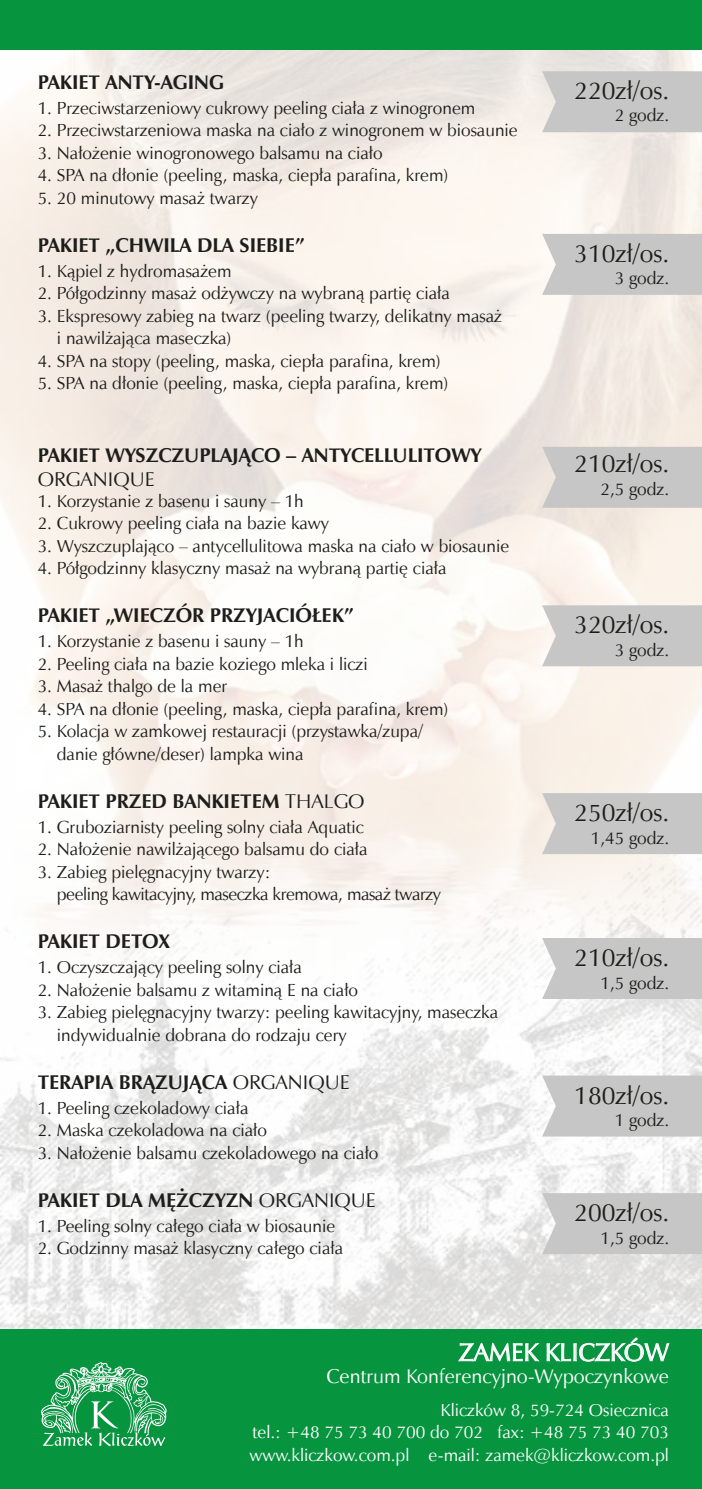
<style>
.page{position:relative;width:702px;height:1489px;background:#fff}
.page>*{position:absolute;margin:0;border:0;box-sizing:border-box;transform-origin:0 0}
.t1{font:25px "Zapf Humnst EU";color:#1d1d1b}
.t2{font:25px "Zapf Humnst EU";color:#fff}
.t3{font:700 20px "Zapf Humnst EU";color:#1d1d1b}
.t4{font:20px "Zapf Humnst EU";color:#fff}
.t5{font:20px "Zapf Humnst EU";color:#1d1d1b}
.t6{font:17.5px/22.5px "Zapf Humnst EU";color:#1d1d1b}
.t7{font:17.5px/22.5px "Zapf Humnst EU";color:#fff;text-align:justify}
.t8{font:17.5px/22.5px "Zapf Humnst EU";letter-spacing:-.025em;color:#1d1d1b}
.s1{font-weight:400}
</style>
<div class="page">
<img style="left:0;top:1024px;width:702px;height:305px">
<div style="left:0;top:0;width:702px;height:50px;background:#06943f"></div>
<div style="left:0;top:1329px;width:702px;height:159px;background:#06943f"></div>
<div style="left:542px;top:71px;width:160px;height:61px;background:#c6c6c6"></div>
<div style="left:542px;top:234px;width:160px;height:61px;background:#c6c6c6"></div>
<div style="left:542px;top:447px;width:160px;height:60px;background:#c6c6c6"></div>
<div style="left:542px;top:605px;width:160px;height:61px;background:#c6c6c6"></div>
<div style="left:542px;top:793px;width:160px;height:61px;background:#c6c6c6"></div>
<div style="left:542px;top:938px;width:160px;height:60px;background:#c6c6c6"></div>
<div style="left:542px;top:1075px;width:160px;height:61px;background:#c6c6c6"></div>
<div style="left:542px;top:1193px;width:160px;height:60px;background:#c6c6c6"></div>
<svg style="left:458px;top:1342px;width:82px;height:19px"></svg>
<svg style="left:546px;top:1337px;width:123px;height:24px"></svg>
<svg style="left:41px;top:1362px;width:126px;height:84px"></svg>
<p class="t3" style="left:38px;top:70px;width:188px">PAKIET ANTY-AGING</p>
<p class="t6" style="left:38px;top:97px;width:439px">1. Przeciwstarzeniowy cukrowy peeling ciała z winogronem</p>
<p class="t6" style="left:38px;top:119px;width:481px">2. Przeciwstarzeniowa maska na ciało z winogronem w biosaunie</p>
<p class="t6" style="left:38px;top:142px;width:346px">3. Nałożenie winogronowego balsamu na ciało</p>
<p class="t6" style="left:38px;top:164px;width:412px">4. SPA na dłonie (peeling, maska, ciepła parafina, krem)</p>
<p class="t6" style="left:38px;top:187px;width:222px">5. 20 minutowy masaż twarzy</p>
<p class="t3" style="left:38px;top:233px;width:268px">PAKIET „CHWILA DLA SIEBIE”</p>
<p class="t6" style="left:38px;top:260px;width:195px">1. Kąpiel z hydromasażem</p>
<p class="t6" style="left:38px;top:282px;width:413px">2. Półgodzinny masaż odżywczy na wybraną partię ciała</p>
<p class="t6" style="left:57px;top:305px;width:446px;text-indent:-19px">3. Ekspresowy zabieg na twarz (peeling twarzy, delikatny masaż i nawilżająca maseczka)</p>
<p class="t6" style="left:38px;top:350px;width:404px">4. SPA na stopy (peeling, maska, ciepła parafina, krem)</p>
<p class="t6" style="left:38px;top:372px;width:412px">5. SPA na dłonie (peeling, maska, ciepła parafina, krem)</p>
<p class="t3" style="left:38px;top:442px;width:445px">PAKIET WYSZCZUPLAJĄCO – ANTYCELLULITOWY</p>
<p class="t5" style="left:38px;top:466px;width:119px">ORGANIQUE</p>
<p class="t6" style="left:38px;top:489px;width:268px">1. Korzystanie z basenu i sauny – 1h</p>
<p class="t6" style="left:38px;top:512px;width:293px">2. Cukrowy peeling ciała na bazie kawy</p>
<p class="t6" style="left:38px;top:534px;width:473px">3. Wyszczuplająco – antycellulitowa maska na ciało w biosaunie</p>
<p class="t6" style="left:38px;top:557px;width:410px">4. Półgodzinny klasyczny masaż na wybraną partię ciała</p>
<p class="t3" style="left:38px;top:603px;width:317px">PAKIET „WIECZÓR PRZYJACIÓŁEK”</p>
<p class="t6" style="left:38px;top:630px;width:268px">1. Korzystanie z basenu i sauny – 1h</p>
<p class="t6" style="left:38px;top:652px;width:331px">2. Peeling ciała na bazie koziego mleka i liczi</p>
<p class="t6" style="left:38px;top:675px;width:191px">3. Masaż thalgo de la mer</p>
<p class="t6" style="left:38px;top:697px;width:412px">4. SPA na dłonie (peeling, maska, ciepła parafina, krem)</p>
<p class="t6" style="left:57px;top:720px;width:368px;text-indent:-19px">5. Kolacja w zamkowej restauracji (przystawka/zupa/ danie główne/deser) lampka wina</p>
<p class="t3" style="left:38px;top:788px;width:328px">PAKIET PRZED BANKIETEM <span class="s1">THALGO</span></p>
<p class="t6" style="left:38px;top:815px;width:328px">1. Gruboziarnisty peeling solny ciała Aquatic</p>
<p class="t6" style="left:38px;top:838px;width:331px">2. Nałożenie nawilżającego balsamu do ciała</p>
<p class="t8" style="left:57px;top:860px;width:386px;text-indent:-19px">3. Zabieg pielęgnacyjny twarzy:<br>peeling kawitacyjny, maseczka kremowa, masaż twarzy</p>
<p class="t3" style="left:38px;top:929px;width:134px">PAKIET DETOX</p>
<p class="t6" style="left:38px;top:956px;width:266px">1. Oczyszczający peeling solny ciała</p>
<p class="t6" style="left:38px;top:978px;width:322px">2. Nałożenie balsamu z witaminą E na ciało</p>
<p class="t6" style="left:57px;top:1001px;width:443px;text-indent:-19px">3. Zabieg pielęgnacyjny twarzy: peeling kawitacyjny, maseczka indywidualnie dobrana do rodzaju cery</p>
<p class="t3" style="left:38px;top:1069px;width:313px">TERAPIA BRĄZUJĄCA <span class="s1">ORGANIQUE</span></p>
<p class="t6" style="left:38px;top:1096px;width:212px">1. Peeling czekoladowy ciała</p>
<p class="t6" style="left:38px;top:1119px;width:231px">2. Maska czekoladowa na ciało</p>
<p class="t6" style="left:38px;top:1141px;width:342px">3. Nałożenie balsamu czekoladowego na ciało</p>
<p class="t3" style="left:38px;top:1187px;width:340px">PAKIET DLA MĘŻCZYZN <span class="s1">ORGANIQUE</span></p>
<p class="t6" style="left:38px;top:1214px;width:299px">1. Peeling solny całego ciała w biosaunie</p>
<p class="t6" style="left:38px;top:1237px;width:307px">2. Godzinny masaż klasyczny całego ciała</p>
<h1 class="t1" style="left:574px;top:75px;width:96px">220zł/os.</h1>
<p class="t6" style="left:614px;top:104px;width:56px">2 godz.</p>
<h1 class="t1" style="left:574px;top:238px;width:96px">310zł/os.</h1>
<p class="t6" style="left:614px;top:267px;width:56px">3 godz.</p>
<h1 class="t1" style="left:574px;top:448px;width:96px">210zł/os.</h1>
<p class="t6" style="left:600px;top:477px;width:70px">2,5 godz.</p>
<h1 class="t1" style="left:574px;top:609px;width:96px">320zł/os.</h1>
<p class="t6" style="left:614px;top:638px;width:56px">3 godz.</p>
<h1 class="t1" style="left:574px;top:797px;width:96px">250zł/os.</h1>
<p class="t6" style="left:590px;top:826px;width:80px">1,45 godz.</p>
<h1 class="t1" style="left:574px;top:941px;width:96px">210zł/os.</h1>
<p class="t6" style="left:600px;top:971px;width:70px">1,5 godz.</p>
<h1 class="t1" style="left:574px;top:1079px;width:96px">180zł/os.</h1>
<p class="t6" style="left:614px;top:1108px;width:56px">1 godz.</p>
<h1 class="t1" style="left:574px;top:1196px;width:96px">200zł/os.</h1>
<p class="t6" style="left:600px;top:1226px;width:70px">1,5 godz.</p>
<h1 class="t2" style="left:458px;top:1336px;width:212px">ZAMEK KLICZKÓW</h1>
<p class="t4" style="left:326px;top:1363px;width:344px">Centrum Konferencyjno-Wypoczynkowe</p>
<p class="t7" style="left:249px;top:1398px;width:421px;text-indent:191px">Kliczków 8, 59-724 Osiecznica tel.: +48 75 73 40 700 do 702 fax: +48 75 73 40 703 www.kliczkow.com.pl e-mail: zamek@kliczkow.com.pl</p>
</div>
